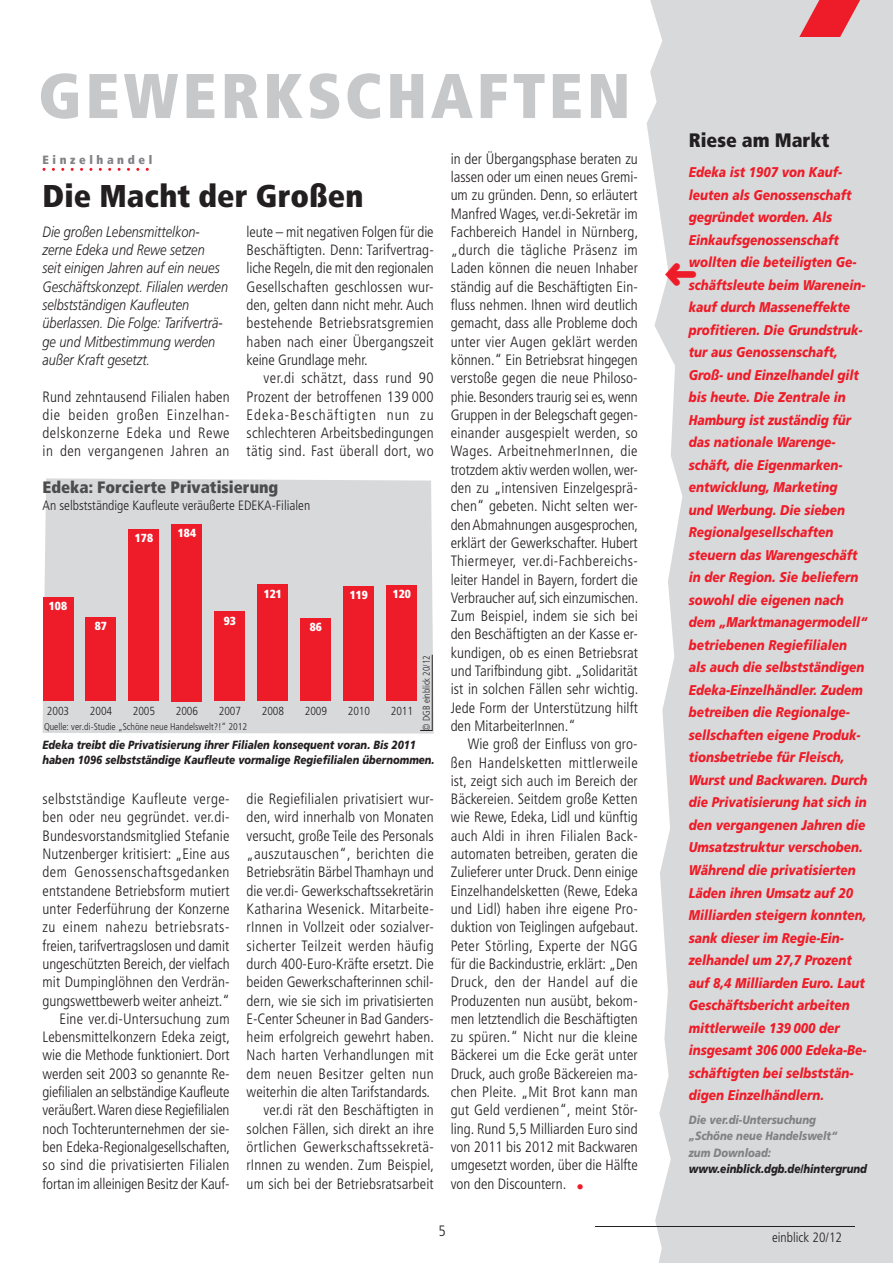
<style>
.page{position:relative;width:893px;height:1263px;background:#fff}
.page>*{position:absolute;margin:0;border:0;box-sizing:border-box;transform-origin:0 0}
.t1{font:900 condensed 63px "Frutiger";letter-spacing:.065em;color:#c7c8ca}
.t2{font:900 condensed 31.5px "Frutiger";color:#231f20}
.t3{font:900 condensed 19.5px "Frutiger";color:#231f20}
.t4{font:900 condensed 16.5px "Frutiger";color:#4b4c4d}
.t5{font:300 condensed 15px/18.3px "Frutiger";letter-spacing:.005em;color:#231f20;text-align:justify}
.t6{font:italic 300 15px/18.3px "Frutiger";color:#231f20;scale:.85 1}
.t7{font:italic 900 14.1px/22.5px "Frutiger";color:#ee1c28;scale:.85 1}
.t8{font:300 condensed 13.5px "Frutiger";color:#231f20}
.t9{font:italic 900 12px/16.5px "Frutiger";color:#808285;scale:.85 1}
.t10{font:italic 900 12px "Frutiger";letter-spacing:-.005em;color:#231f20;scale:.85 1}
.t11{font:900 condensed 12px "Frutiger";letter-spacing:.3em;color:#808285}
.t12{font:italic 900 11.85px/15px "Frutiger";color:#231f20;scale:.84 1}
.t13{font:300 condensed 11.7px "Frutiger";color:#231f20}
.t14{font:900 condensed 11.7px "Frutiger";color:#fff}
.t15{font:300 condensed 9.75px "Frutiger";color:#231f20}
.t16{font:300 condensed 9.75px "Frutiger";color:#231f20;scale:.95 1}
.s1{color:#ee1c28}
</style>
<div class="page">
<svg style="left:647px;top:0;width:246px;height:1263px;background:#dadbdd"></svg>
<svg style="left:799px;top:0;width:61px;height:37px;background:#e65a63"></svg>
<svg style="left:43px;top:168px;width:106px;height:3px"></svg>
<hr style="left:595px;top:1226px;width:260px;height:1px;background:#231f20">
<div style="left:43px;top:478px;width:391px;height:255px;background:#d8d9db"></div>
<div style="left:43px;top:597px;width:30px;height:104px;background:#ee1c28"></div>
<div style="left:86px;top:617px;width:30px;height:84px;background:#ee1c28"></div>
<div style="left:128px;top:530px;width:31px;height:171px;background:#ee1c28"></div>
<div style="left:171px;top:524px;width:31px;height:177px;background:#ee1c28"></div>
<div style="left:214px;top:611px;width:31px;height:90px;background:#ee1c28"></div>
<div style="left:257px;top:585px;width:31px;height:116px;background:#ee1c28"></div>
<div style="left:300px;top:618px;width:31px;height:83px;background:#ee1c28"></div>
<div style="left:343px;top:586px;width:31px;height:115px;background:#ee1c28"></div>
<div style="left:386px;top:585px;width:31px;height:116px;background:#ee1c28"></div>
<svg style="left:420px;top:654px;width:13px;height:77px"></svg>
<svg style="left:665px;top:263px;width:31px;height:23px"></svg>
<h1 class="t1" style="left:38px;top:58px;width:594px">GEWERKSCHAFTEN</h1>
<p class="t11" style="left:43px;top:152px;width:111px">Einzelhandel</p>
<h2 class="t2" style="left:43px;top:176px;width:322px">Die Macht der Großen</h2>
<p class="t6" style="left:43px;top:222px;width:220px">Die großen Lebensmittelkon&shy;zerne Edeka und Rewe setzen<br>seit einigen Jahren auf ein neues<br>Geschäftskonzept. Filialen werden selbstständigen Kaufleuten überlassen. Die Folge: Tarifverträ&shy;ge und Mitbestimmung werden außer Kraft gesetzt.</p>
<p class="t5" style="left:247px;top:223px;width:189px">leute – mit negativen Folgen für die Beschäftigten. Denn: Tarifvertrag&shy;liche Regeln, die mit den regionalen Gesellschaften geschlossen wur&shy;den, gelten dann nicht mehr. Auch bestehende Betriebsratsgremien haben nach einer Übergangszeit keine Grundlage mehr.</p>
<p class="t5" style="left:247px;top:369px;width:189px;text-indent:17px">ver.di schätzt, dass rund 90<br>Prozent der betroffenen 139 000<br>Edeka-Beschäftigten nun zu schlechteren Arbeitsbedingungen tätig sind. Fast überall dort, wo</p>
<p class="t5" style="left:43px;top:387px;width:189px">Rund zehntausend Filialen haben die beiden großen Einzelhan&shy;delskonzerne Edeka und Rewe in den vergangenen Jahren an</p>
<p class="t4" style="left:43px;top:477px;width:237px">Edeka: Forcierte Privatisierung</p>
<p class="t8" style="left:43px;top:498px;width:269px">An selbstständige Kaufleute veräußerte EDEKA-Filialen</p>
<p class="t14" style="left:135px;top:531px;width:20px">178</p>
<p class="t14" style="left:178px;top:526px;width:20px">184</p>
<p class="t14" style="left:49px;top:599px;width:20px">108</p>
<p class="t14" style="left:95px;top:619px;width:14px">87</p>
<p class="t14" style="left:224px;top:613px;width:14px">93</p>
<p class="t14" style="left:264px;top:586px;width:20px">121</p>
<p class="t14" style="left:310px;top:620px;width:14px">86</p>
<p class="t14" style="left:350px;top:588px;width:20px">119</p>
<p class="t14" style="left:393px;top:587px;width:20px">120</p>
<p class="t13" style="left:47px;top:704px;width:24px">2003</p>
<p class="t13" style="left:90px;top:704px;width:24px">2004</p>
<p class="t13" style="left:133px;top:704px;width:24px">2005</p>
<p class="t13" style="left:176px;top:704px;width:24px">2006</p>
<p class="t13" style="left:219px;top:704px;width:24px">2007</p>
<p class="t13" style="left:262px;top:704px;width:24px">2008</p>
<p class="t13" style="left:305px;top:704px;width:24px">2009</p>
<p class="t13" style="left:348px;top:704px;width:24px">2010</p>
<p class="t13" style="left:391px;top:704px;width:24px">2011</p>
<p class="t15" style="left:44px;top:721px;width:205px">Quelle: ver.di-Studie „Schöne neue Handelswelt?!“ 2012</p>
<p class="t16" style="left:421px;top:730px;width:81px;rotate:-90deg">© DGB einblick 20/12</p>
<p class="t12" style="left:43px;top:737px;width:468px">Edeka treibt die Privatisierung ihrer Filialen konsequent voran. Bis 2011 haben 1096 selbstständige Kaufleute vormalige Regiefilialen übernommen.</p>
<p class="t5" style="left:43px;top:790px;width:189px;text-align:right">selbstständige Kaufleute verge&shy;ben oder neu gegründet. ver.di-Bundesvorstandsmitglied Stefanie Nutzenberger kritisiert: „Eine aus dem Genossenschaftsgedanken entstandene Betriebsform mutiert unter Federführung der Konzerne zu einem nahezu betriebsrats&shy;freien, tarifvertragslosen und damit ungeschützten Bereich, der vielfach mit Dumpinglöhnen den Verdrän&shy;gungswettbewerb weiter anheizt.“ Eine ver.di-Untersuchung zum Lebensmittelkonzern Edeka zeigt, wie die Methode funktioniert. Dort werden seit 2003 so genannte Re&shy;giefilialen an selbständige Kaufleute veräußert. Waren diese Regiefilialen noch Tochterunternehmen der sie&shy;ben Edeka-Regionalgesellschaften, so sind die privatisierten Filialen fortan im alleinigen Besitz der Kauf-</p>
<p class="t5" style="left:247px;top:790px;width:189px;text-align:right">die Regiefilialen privatisiert wur&shy;den, wird innerhalb von Monaten versucht, große Teile des Personals „auszutauschen“, berichten die Betriebsrätin Bärbel Thamhayn und die ver.di- Gewerkschaftssekretärin Katharina Wesenick. Mitarbeite&shy;rInnen in Vollzeit oder sozialver&shy;sicherter Teilzeit werden häufig durch 400-Euro-Kräfte ersetzt. Die beiden Gewerkschafterinnen schil&shy;dern, wie sie sich im privatisierten E-Center Scheuner in Bad Ganders&shy;heim erfolgreich gewehrt haben.<br>Nach harten Verhandlungen mit dem neuen Besitzer gelten nun weiterhin die alten Tarifstandards. ver.di rät den Beschäftigten in solchen Fällen, sich direkt an ihre örtlichen Gewerkschaftssekretä&shy;rInnen zu wenden. Zum Beispiel, um sich bei der Betriebsratsarbeit</p>
<p class="t5" style="left:451px;top:149px;width:189px">in der Übergangsphase beraten zu lassen oder um einen neues Gremi&shy;um zu gründen. Denn, so erläutert Manfred Wages, ver.di-Sekretär im Fachbereich Handel in Nürnberg, „durch die tägliche Präsenz im Laden können die neuen Inhaber ständig auf die Beschäftigten Ein&shy;fluss nehmen. Ihnen wird deutlich gemacht, dass alle Probleme doch unter vier Augen geklärt werden können.“ Ein Betriebsrat hingegen verstoße gegen die neue Philoso&shy;phie. Besonders traurig sei es, wenn Gruppen in der Belegschaft gegen&shy;einander ausgespielt werden, so Wages. ArbeitnehmerInnen, die trotzdem aktiv werden wollen, wer&shy;den zu „intensiven Einzelgesprä&shy;chen“ gebeten. Nicht selten wer&shy;den Abmahnungen ausgesprochen, erklärt der Gewerkschafter. Hubert Thiermeyer, ver.di-Fachbereichs&shy;leiter Handel in Bayern, fordert die Verbraucher auf, sich einzumischen.<br>Zum Beispiel, indem sie sich bei den Beschäftigten an der Kasse er&shy;kundigen, ob es einen Betriebsrat und Tarifbindung gibt. „Solidarität ist in solchen Fällen sehr wichtig.<br>Jede Form der Unterstützung hilft den MitarbeiterInnen.“</p>
<p class="t5" style="left:451px;top:735px;width:189px;text-indent:17px">Wie groß der Einfluss von gro&shy;ßen Handelsketten mittlerweile ist, zeigt sich auch im Bereich der Bäckereien. Seitdem große Ketten wie Rewe, Edeka, Lidl und künftig auch Aldi in ihren Filialen Back&shy;automaten betreiben, geraten die Zulieferer unter Druck. Denn einige Einzelhandelsketten (Rewe, Edeka und Lidl) haben ihre eigene Pro&shy;duktion von Teiglingen aufgebaut.<br>Peter Störling, Experte der NGG für die Backindustrie, erklärt: „Den Druck, den der Handel auf die Produzenten nun ausübt, bekom&shy;men letztendlich die Beschäftigten zu spüren.“ Nicht nur die kleine Bäckerei um die Ecke gerät unter Druck, auch große Bäckereien ma&shy;chen Pleite. „Mit Brot kann man gut Geld verdienen“, meint Stör&shy;ling. Rund 5,5 Milliarden Euro sind von 2011 bis 2012 mit Backwaren umgesetzt worden, über die Hälfte von den Discountern. <span class="s1">•</span></p>
<p class="t5" style="left:439px;top:1222px;width:9px">5</p>
<h3 class="t3" style="left:689px;top:129px;width:142px">Riese am Markt</h3>
<p class="t7" style="left:689px;top:161px;width:212px">Edeka ist 1907 von Kauf&shy;leuten als Genossenschaft gegründet worden. Als<br>Einkaufsgenossenschaft wollten die beteiligten Ge&shy;schäftsleute beim Warenein&shy;kauf durch Masseneffekte profitieren. Die Grundstruk&shy;tur aus Genossenschaft,<br>Groß- und Einzelhandel gilt bis heute. Die Zentrale in<br>Hamburg ist zuständig für das nationale Warenge&shy;schäft, die Eigenmarken&shy;entwicklung, Marketing<br>und Werbung. Die sieben<br>Regionalgesellschaften steuern das Warengeschäft in der Region. Sie beliefern sowohl die eigenen nach dem „Marktmanagermodell“ betriebenen Regiefilialen als auch die selbstständigen<br>Edeka-Einzelhändler. Zudem betreiben die Regionalge&shy;sellschaften eigene Produk&shy;tionsbetriebe für Fleisch,<br>Wurst und Backwaren. Durch die Privatisierung hat sich in den vergangenen Jahren die<br>Umsatzstruktur verschoben.<br>Während die privatisierten<br>Läden ihren Umsatz auf 20<br>Milliarden steigern konnten, sank dieser im Regie-Ein&shy;zelhandel um 27,7 Prozent auf 8,4 Milliarden Euro. Laut<br>Geschäftsbericht arbeiten mittlerweile 139 000 der insgesamt 306 000 Edeka-Be&shy;schäftigten bei selbststän&shy;digen Einzelhändlern.</p>
<p class="t9" style="left:689px;top:1111px;width:176px">Die ver.di-Untersuchung „Schöne neue Handelswelt“ zum Download:</p>
<p class="t10" style="left:689px;top:1162px;width:211px">www.einblick.dgb.de/hintergrund</p>
<p class="t8" style="left:772px;top:1229px;width:71px">einblick 20/12</p>
</div>
